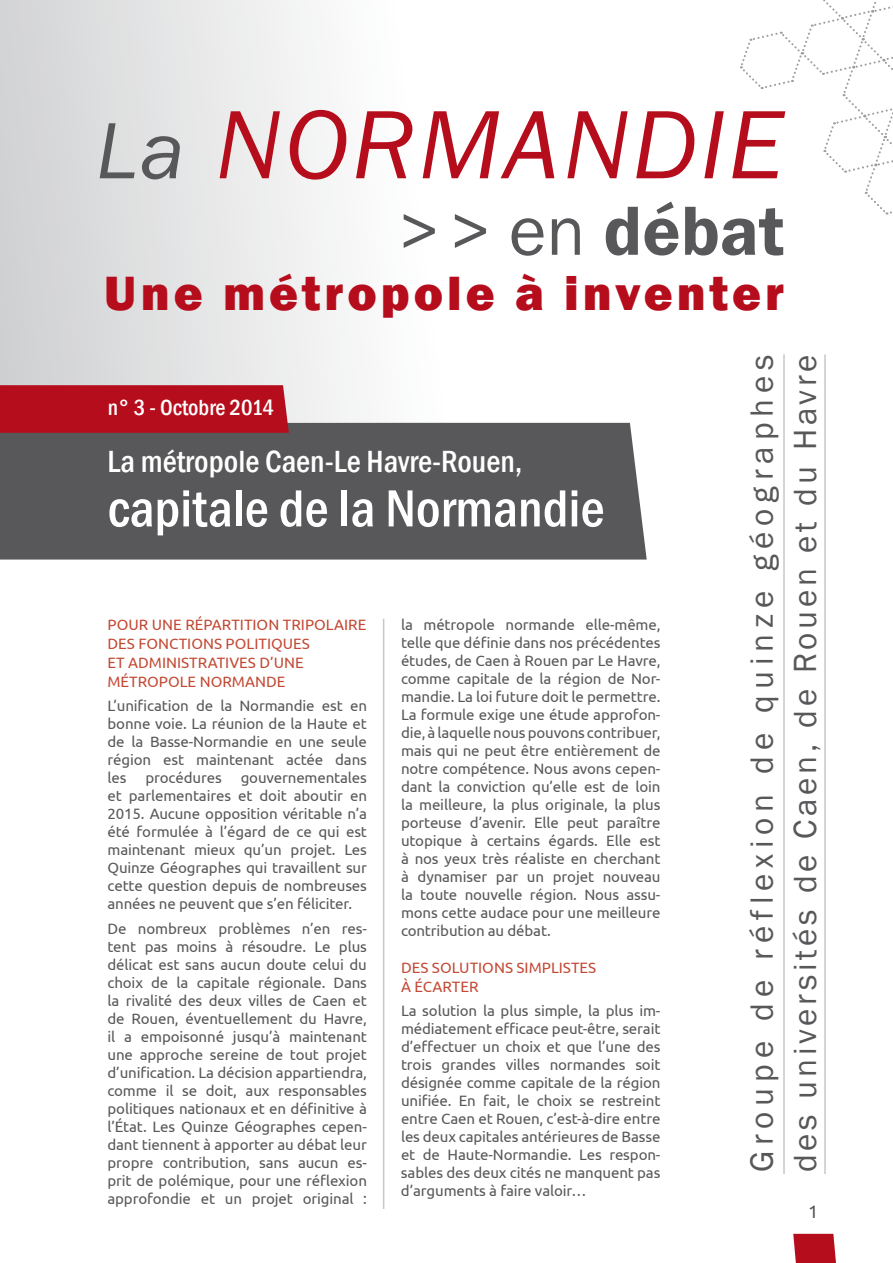
<style>
.page{position:relative;width:893px;height:1263px;background:#fff}
.page>*{position:absolute;margin:0;border:0;box-sizing:border-box;transform-origin:0 0}
.t1{font:italic 100.5px "Franklin Gothic";letter-spacing:.03em;color:#b60d1c}
.t2{font:600 72px "Franklin Gothic";color:#58585a}
.t3{font:500 condensed 54px "Franklin Gothic";color:#fff}
.t4{font:800 49.5px "Franklin Gothic";letter-spacing:.08em;color:#b60d1c}
.t5{font:33px/43.5px "Franklin Gothic";letter-spacing:.16em;color:#58585a}
.t6{font:500 condensed 31.5px "Franklin Gothic";color:#fff}
.t7{font:500 condensed 22.5px "Franklin Gothic";color:#fff}
.t8{font:18px "Ubuntu";color:#58585a}
.t9{font:15px/18px "Ubuntu";letter-spacing:-.01em;color:#58585a;text-align:justify}
.t10{font:15px/18.8px "Ubuntu";color:#c34934}
.s1{font-size:82.5px;color:#58585a}
.s2{font-weight:400}
</style>
<div class="page">
<svg style="left:740px;top:0;width:153px;height:215px"></svg>
<svg style="left:0;top:0;width:357px;height:422px"></svg>
<div style="left:0;top:423px;width:647px;height:136px;background:#58585a"></div>
<svg style="left:793px;top:1234px;width:43px;height:29px"></svg>
<hr style="left:383px;top:619px;width:1px;height:590px;background:#c6c7c8">
<div style="left:0;top:385px;width:289px;height:48px;background:#b60d1c"></div>
<hr style="left:783px;top:354px;width:2px;height:820px;background:#c6c7c8">
<hr style="left:824px;top:354px;width:2px;height:820px;background:#c6c7c8">
<h1 class="t1" style="left:96px;top:82px;width:690px"><span class="s1">LA</span> NORMANDIE</h1>
<h2 class="t2" style="left:397px;top:186px;width:388px"><span class="s2">&gt; &gt; en</span> débat</h2>
<h3 class="t4" style="left:104px;top:262px;width:681px">Une métropole à inventer</h3>
<h3 class="t5" style="left:741px;top:1172px;width:819px;rotate:-90deg">Groupe de réflexion de quinze géographes des universités de Caen, de Rouen et du Havre</h3>
<h3 class="t7" style="left:108px;top:392px;width:168px">n° 3 - Octobre 2014</h3>
<h3 class="t6" style="left:107px;top:441px;width:416px">La métropole Caen-Le Havre-Rouen,</h3>
<h3 class="t3" style="left:107px;top:473px;width:498px">capitale de la Normandie</h3>
<p class="t10" style="left:107px;top:615px;width:260px">Pour une répartition tripolaire des fonctions politiques<br>et administratives d’une métropole normande</p>
<p class="t9" style="left:107px;top:696px;width:261px">L’unification de la Normandie est en bonne voie. La réunion de la Haute et de la Basse-Normandie en une seule région est maintenant actée dans les</p>
<p class="t9" style="left:401px;top:616px;width:261px">la métropole normande elle-même, telle que définie dans nos précédentes études, de Caen à Rouen par Le Havre, comme capitale de la région de Nor&shy;mandie. La loi future doit le permettre.<br>La formule exige une étude approfon&shy;die, à laquelle nous pouvons contribuer, mais qui ne peut être entièrement de notre compétence. Nous avons cepen&shy;dant la conviction qu’elle est de loin la meilleure, la plus originale, la plus porteuse d’avenir. Elle peut paraître utopique à certains égards. Elle est à nos yeux très réaliste en cherchant à dynamiser par un projet nouveau la toute nouvelle région. Nous assu&shy;mons cette audace pour une meilleure contribution au débat.</p>
<p class="t10" style="left:401px;top:958px;width:197px">Des solutions simplistes à écarter</p>
<p class="t9" style="left:401px;top:1001px;width:261px">La solution la plus simple, la plus im&shy;médiatement efficace peut-être, serait d’effectuer un choix et que l’une des trois grandes villes normandes soit désignée comme capitale de la région unifiée. En fait, le choix se restreint entre Caen et Rouen, c’est-à-dire entre les deux capitales antérieures de Basse et de Haute-Normandie. Les respon&shy;sables des deux cités ne manquent pas d’arguments à faire valoir…</p>
<p class="t9" style="left:107px;top:768px;width:261px;text-indent:133px">gouvernementales et parlementaires et doit aboutir en 2015. Aucune opposition véritable n’a été formulée à l’égard de ce qui est maintenant mieux qu’un projet. Les Quinze Géographes qui travaillent sur cette question depuis de nombreuses années ne peuvent que s’en féliciter.</p>
<p class="t9" style="left:107px;top:919px;width:261px">De nombreux problèmes n’en res&shy;tent pas moins à résoudre. Le plus délicat est sans aucun doute celui du choix de la capitale régionale. Dans la rivalité des deux villes de Caen et de Rouen, éventuellement du Havre, il a empoisonné jusqu’à maintenant une approche sereine de tout projet d’unification. La décision appartiendra, comme il se doit, aux responsables politiques nationaux et en définitive à l’État. Les Quinze Géographes cepen&shy;dant tiennent à apporter au débat leur propre contribution, sans aucun es&shy;prit de polémique, pour une réflexion approfondie et un projet original :</p>
<p class="t9" style="left:145px;top:768px;width:78px">procédures</p>
<p class="t8" style="left:808px;top:1201px;width:12px">1</p>
</div>
